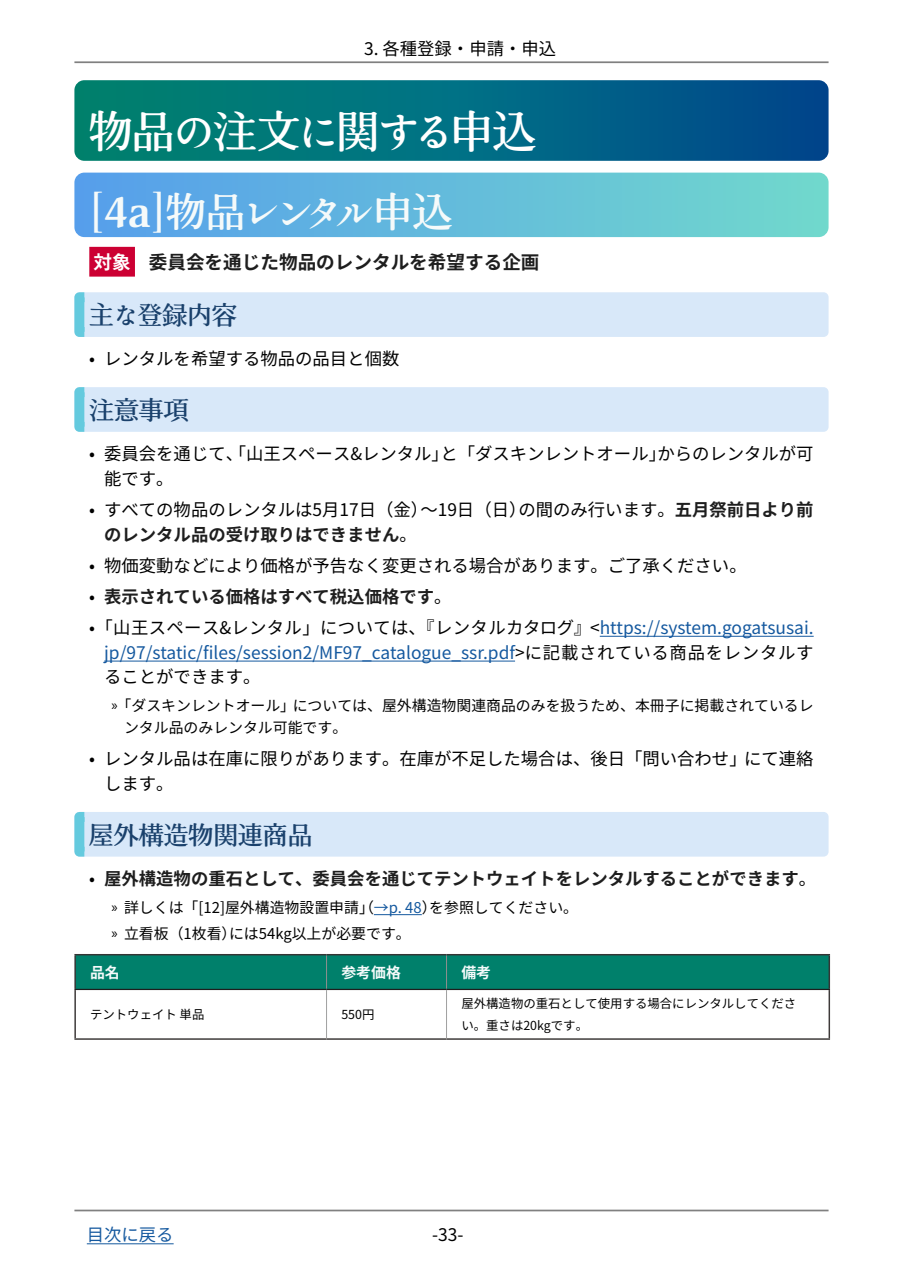
<style>
.page{position:relative;width:903px;height:1275px;background:#fff}
.page>*{position:absolute;margin:0;border:0;box-sizing:border-box;transform-origin:0 0}
.t1{font:43.4px "Kinuta Kinuta Mincho Std N B";color:#fff}
.t2{font:39.73px "Kinuta Kinuta Mincho Std N B";color:#f5fafa}
.t3{font:39.73px "Classica Pro";color:#f5fafa}
.t4{font:24.85px "Kinuta Kinuta Mincho Std N B";color:#1a416c}
.t5{font:700 18.55px "Source Han Sans JP";color:#1e1e1e}
.t6{font:700 18.55px "Source Han Sans JP";color:#fff}
.t7{font:17.32px/31px "Source Han Sans JP";color:#000}
.t8{font:17.32px/24.8px "Source Han Sans JP";color:#15599f;text-align:justify}
.t9{font:700 17.32px "Source Han Sans JP";color:#1e1e1e}
.t10{font:14.88px/22.4px "Source Han Sans JP";color:#000}
.t11{font:700 14.88px "Source Han Sans JP";color:#f5fafa}
.t12{font:12.42px/22.4px "Source Han Sans JP";color:#000}
.s1{font-family:"Ten Mincho Antique";font-size:41.3px}
.s2{font-family:"Ten Mincho Antique";font-size:37.62px}
.s3{font-weight:600;font-size:45.32px}
.s4{font-family:"Ten Mincho Antique";font-size:23.62px}
.s5{font-weight:700;color:#1e1e1e}
.s6{font-weight:400;color:#000}
.s7{color:#000}
.s8{font-family:"Myriad Pro"}
.s9{color:#15599f}
</style>
<div class="page">
<hr style="left:74px;top:61px;width:754px;height:2px;background:#000">
<hr style="left:74px;top:1210px;width:754px;height:1px;background:#000">
<hr style="left:87px;top:1243px;width:87px;height:1px;background:#15599f">
<svg style="left:74px;top:80px;width:754px;height:81px;background:#016a80"></svg>
<svg style="left:74px;top:173px;width:754px;height:64px;background:#63bbdb"></svg>
<div style="left:89px;top:247px;width:46px;height:30px;background:#c03"></div>
<div style="left:74px;top:292px;width:754px;height:45px;background:#d8e8f9;border-radius:5px"></div>
<div style="left:74px;top:297px;width:10px;height:35px;background:#64cade"></div>
<div style="left:74px;top:387px;width:754px;height:45px;background:#d8e8f9;border-radius:5px"></div>
<div style="left:74px;top:392px;width:10px;height:35px;background:#64cade"></div>
<hr style="left:600px;top:636px;width:214px;height:1px;background:#15599f">
<hr style="left:104px;top:661px;width:411px;height:1px;background:#15599f">
<div style="left:74px;top:812px;width:754px;height:45px;background:#d8e8f9;border-radius:5px"></div>
<div style="left:74px;top:817px;width:10px;height:35px;background:#64cade"></div>
<hr style="left:374px;top:914px;width:48px;height:1px;background:#15599f">
<div style="left:76px;top:955px;width:752px;height:34px;background:#00806b"></div>
<hr style="left:74px;top:954px;width:252px;height:1px;background:#353535">
<hr style="left:74px;top:955px;width:2px;height:34px;background:#353535">
<hr style="left:326px;top:954px;width:120px;height:1px;background:#353535">
<hr style="left:446px;top:954px;width:384px;height:1px;background:#353535">
<hr style="left:828px;top:955px;width:2px;height:34px;background:#353535">
<hr style="left:326px;top:955px;width:1px;height:34px;background:#8f8f8f">
<hr style="left:446px;top:955px;width:1px;height:34px;background:#8f8f8f">
<hr style="left:74px;top:989px;width:252px;height:1px;background:#1e1e1e">
<hr style="left:326px;top:989px;width:120px;height:1px;background:#1e1e1e">
<hr style="left:446px;top:989px;width:384px;height:1px;background:#1e1e1e">
<hr style="left:74px;top:990px;width:2px;height:48px;background:#3e3a39">
<hr style="left:828px;top:990px;width:2px;height:48px;background:#3e3a39">
<hr style="left:74px;top:1038px;width:252px;height:2px;background:#3e3a39">
<hr style="left:326px;top:1038px;width:120px;height:2px;background:#3e3a39">
<hr style="left:446px;top:1038px;width:384px;height:2px;background:#3e3a39">
<hr style="left:326px;top:990px;width:1px;height:48px;background:#9fa0a0">
<hr style="left:446px;top:990px;width:1px;height:48px;background:#9fa0a0">
<p class="t7" style="left:364px;top:34px;width:193px">3. 各種登録・申請・申込</p>
<h1 class="t1" style="left:89px;top:105px;width:448px">物品<span class="s1">の</span>注文<span class="s1">に</span>関<span class="s1">する</span>申込</h1>
<h2 class="t2" style="left:166px;top:188px;width:288px">物品<span class="s2">レンタル</span>申込</h2>
<h2 class="t3" style="left:89px;top:181px;width:78px">]<span class="s3">a4</span>[</h2>
<p class="t5" style="left:149px;top:252px;width:392px">委員会を通じた物品のレンタルを希望する企画</p>
<p class="t6" style="left:94px;top:252px;width:39px">対象</p>
<h3 class="t4" style="left:89px;top:300px;width:149px">主<span class="s4">な</span>登録内容</h3>
<p class="t7" style="left:104px;top:344px;width:297px">レンタルを希望する物品の品目と個数</p>
<p class="t7" style="left:89px;top:344px;width:7px">•</p>
<h3 class="t4" style="left:89px;top:395px;width:101px">注意事項</h3>
<p class="t7" style="left:89px;top:439px;width:7px">•</p>
<p class="t7" style="left:89px;top:494px;width:7px">•</p>
<p class="t7" style="left:89px;top:550px;width:7px">•</p>
<p class="t7" style="left:657px;top:439px;width:158px">からのレンタルが可</p>
<p class="t7" style="left:104px;top:439px;width:563px">委員会を通じて、「山王スペース&amp;レンタルと」「ダスキンレントオール」</p>
<p class="t7" style="left:104px;top:463px;width:71px">能です。</p>
<p class="t7" style="left:104px;top:494px;width:424px">すべての物品のレンタルは月5 17日（金）〜19日（日）</p>
<p class="t7" style="left:518px;top:494px;width:297px">の間のみ行います。<span class="s5">五月祭前日より前</span></p>
<p class="t7" style="left:104px;top:519px;width:644px"><span class="s5">のレンタル品の受け取りはできません</span>。<br>物価変動などにより価格が予告なく変更される場合があります。ご了承ください。</p>
<p class="t9" style="left:104px;top:587px;width:349px">表示されている価格はすべて税込価格です<span class="s6">。</span></p>
<p class="t7" style="left:89px;top:581px;width:7px">•</p>
<p class="t8" style="left:104px;top:615px;width:711px;text-indent:-15px"><span class="s7">•「山王スペース&amp;レンタル」については、『レンタルカタログ』&lt;</span>https://system.gogatsusai. jp/97/static/files/session2/MF97_catalogue_ssr.pdf<span class="s7">&gt;に記載されている商品をレンタルすることができます。</span></p>
<p class="t10" style="left:293px;top:695px;width:522px">については、屋外構造物関連商品のみを扱うため、本冊子に掲載されているレ</p>
<p class="t10" style="left:124px;top:695px;width:225px;text-indent:-12px"><span class="s8">»</span>「ダスキンレントオール」<br>ンタル品のみレンタル可能です。</p>
<p class="t7" style="left:104px;top:744px;width:711px">レンタル品は在庫に限りがあります。在庫が不足した場合は、後日「問い合わせ」にて連絡</p>
<p class="t7" style="left:89px;top:744px;width:7px">•</p>
<p class="t7" style="left:104px;top:769px;width:71px">します。</p>
<h3 class="t4" style="left:89px;top:820px;width:225px">屋外構造物関連商品</h3>
<p class="t9" style="left:104px;top:869px;width:713px">屋外構造物の重石として、委員会を通じてテントウェイトをレンタルすることができます<span class="s6">。</span></p>
<p class="t7" style="left:89px;top:863px;width:7px">•</p>
<p class="t10" style="left:229px;top:894px;width:209px;line-height:26.1px;text-indent:-117px"><span class="s8">»</span> 詳しくは「[12]屋外構造物設置申請」（<span class="s9">→p. 48</span>）には54kg以上が必要です。</p>
<p class="t10" style="left:429px;top:896px;width:150px">を参照してください。</p>
<p class="t10" style="left:112px;top:922px;width:126px"><span class="s8">»</span> 立看板（1枚看）</p>
<p class="t11" style="left:90px;top:964px;width:31px">品名</p>
<p class="t11" style="left:341px;top:964px;width:61px">参考価格</p>
<p class="t11" style="left:461px;top:964px;width:31px">備考</p>
<p class="t12" style="left:90px;top:1003px;width:116px">テントウェイト単品</p>
<p class="t12" style="left:461px;top:992px;width:336px">屋外構造物の重石として使用する場合にレンタルしてください。重さは20kgです。</p>
<p class="t12" style="left:341px;top:1003px;width:35px">550円</p>
<p class="t8" style="left:87px;top:1223px;width:88px">目次に戻る</p>
<p class="t7" style="left:432px;top:1220px;width:33px">-33-</p>
</div>
